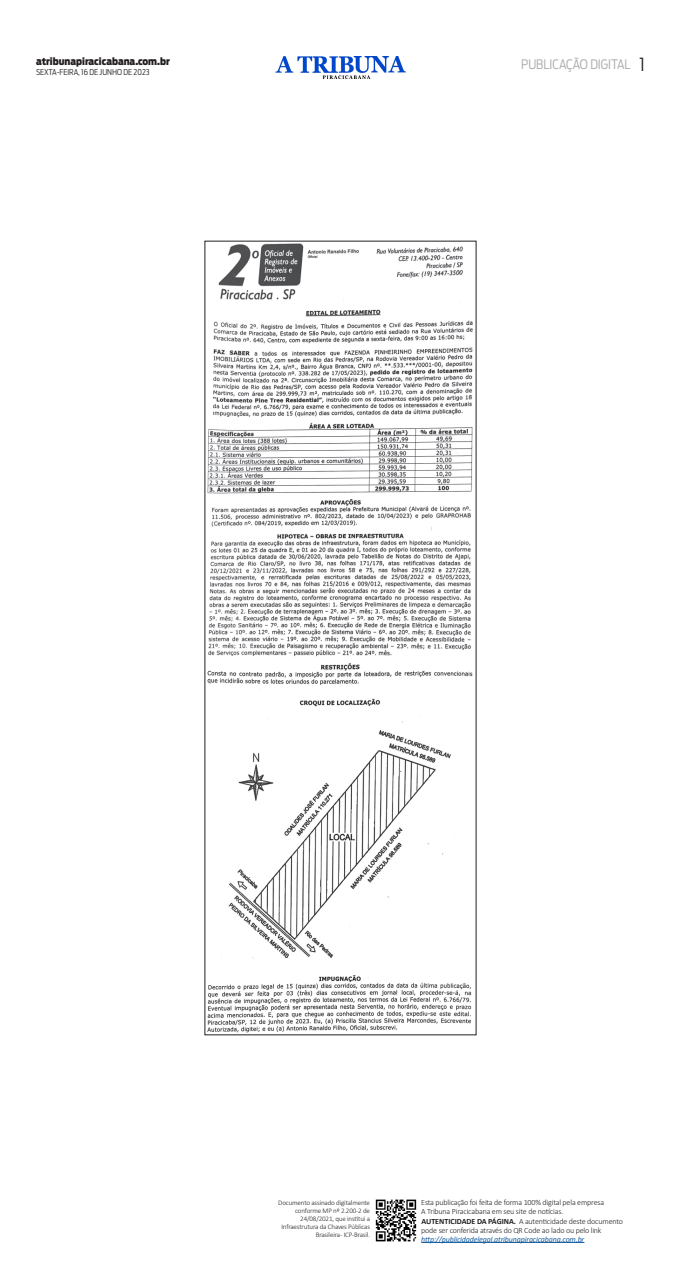
<style>
.page{position:relative;width:681px;height:1276px;background:#fff}
.page>*{position:absolute;margin:0;border:0;box-sizing:border-box;transform-origin:0 0}
.t1{font:300 13px "Antenna Cond";color:#a8a9ad}
.t2{font:900 10px "Antenna Cond";color:#231f20}
.t3{font:300 8px/8.7px "Calibri";letter-spacing:-.02em;color:#231f20}
.t4{font:300 8px "Antenna Cond";color:#231f20}
.t5{font:300 7px/8px "Calibri";letter-spacing:-.02em;color:#231f20;text-align:right}
.s1{font-size:18px;color:#231f20}
.s2{font-weight:700}
.s3{font-weight:400;font-style:italic;color:#175d9e}
</style>
<div class="page">
<img style="left:275px;top:57px;width:130px;height:21px">
<hr style="left:421px;top:1242px;width:163px;height:1px;background:#175d9e">
<img style="left:375px;top:1199px;width:42px;height:42px">
<img style="left:208px;top:243px;width:264px;height:414px">
<img style="left:208px;top:663px;width:264px;height:369px">
<p class="t2" style="left:36px;top:55px;width:135px">atribunapiracicabana.com.br</p>
<p class="t4" style="left:36px;top:67px;width:115px">SEXTA-FEIRA, 16 DE JUNHO DE 2023</p>
<p class="t1" style="left:521px;top:57px;width:125px">PUBLICAÇÃO DIGITAL <span class="s1">1</span></p>
<p class="t5" style="left:278px;top:1198px;width:93px">Documento assinado digitalmente conforme MP nº 2.200-2 de<br>24/08/2021, que institui a<br>Infraestrutura da Chaves Públicas<br>Brasileira - ICP-Brasil.</p>
<p class="t3" style="left:421px;top:1198px;width:184px">Esta publicação foi feita de forma 100% digital pela empresa<br>A Tribuna Piracicabana em seu site de notícias.</p>
<p class="t3" style="left:421px;top:1217px;width:203px"><span class="s2">AUTENTICIDADE DA PÁGINA.</span> A autenticidade deste documento pode ser conferida através do QR Code ao lado ou pelo link <span class="s3">http://publicidadelegal.atribunapiracicabana.com.br</span></p>
</div>
